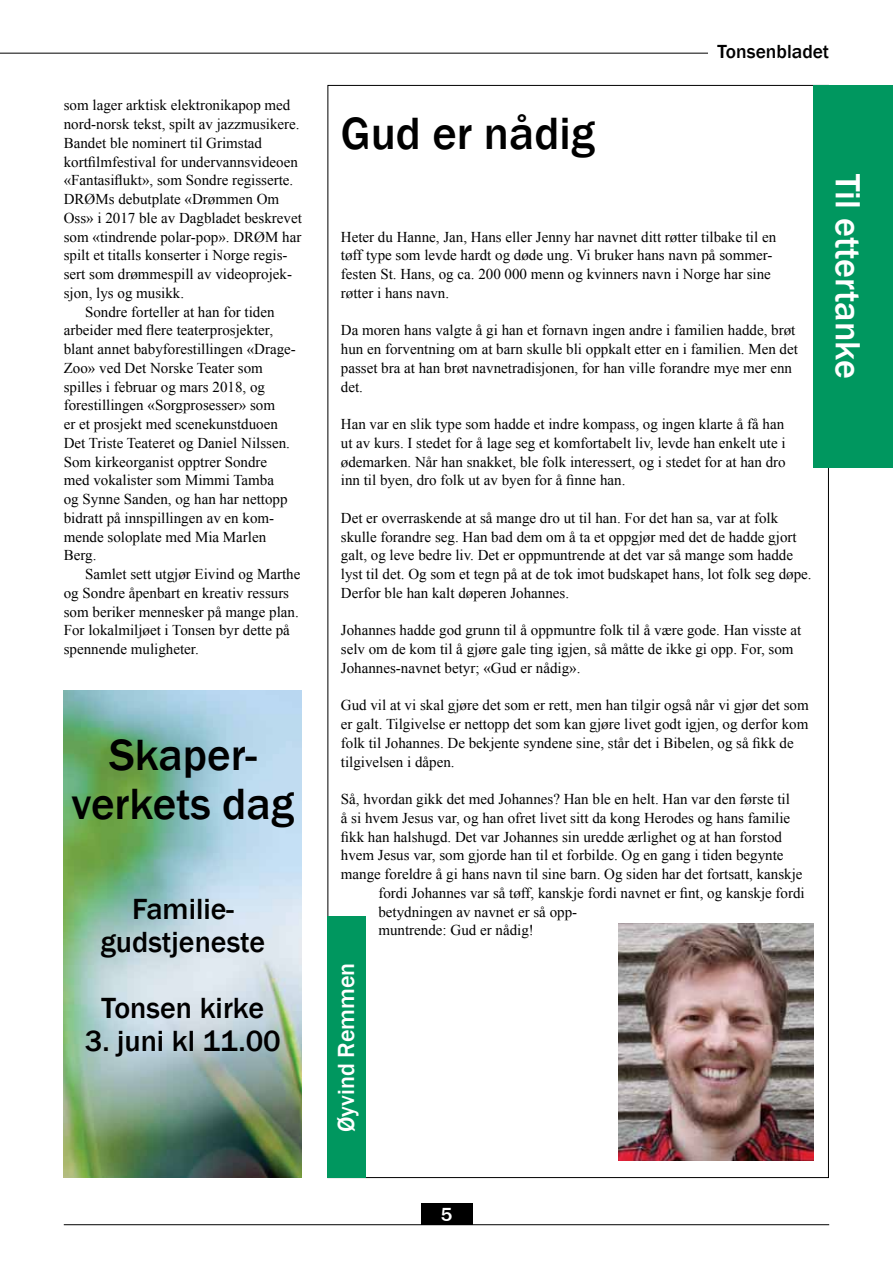
<style>
.page{position:relative;width:893px;height:1263px;background:#fff}
.page>*{position:absolute;margin:0;border:0;box-sizing:border-box;transform-origin:0 0}
.t1{font:500 46.5px "Franklin Gothic";color:#000}
.t2{font:500 45px/49.5px "Franklin Gothic";color:#000;text-align:center}
.t3{font:500 36px "Franklin Gothic";color:#fff}
.t4{font:500 30px/33px "Franklin Gothic";color:#000;text-align:center}
.t5{font:500 24px "Franklin Gothic";color:#fff}
.t6{font:500 19.5px "Franklin Gothic";color:#000}
.t7{font:500 19.5px "Franklin Gothic";color:#fff}
.t8{font:15px/18.8px "Times New Roman";color:#000}
</style>
<div class="page">
<div style="left:813px;top:85px;width:80px;height:383px;background:#00975f"></div>
<div style="left:327px;top:916px;width:39px;height:262px;background:#00975f"></div>
<img style="left:64px;top:690px;width:238px;height:488px">
<img style="left:619px;top:923px;width:194px;height:237px">
<hr style="left:0;top:53px;width:708px;height:1px;background:#000">
<hr style="left:64px;top:1224px;width:765px;height:1px;background:#000">
<div style="left:421px;top:1203px;width:51px;height:22px;background:#000"></div>
<p class="t8" style="left:64px;top:96px;width:228px">som lager arktisk elektronikapop med</p>
<p class="t8" style="left:64px;top:114px;width:237px">nord-norsk tekst, spilt av jazzmusikere.</p>
<p class="t8" style="left:64px;top:133px;width:200px">Bandet ble nominert til Grimstad</p>
<p class="t8" style="left:64px;top:152px;width:236px">kortfilmfestival for undervannsvideoen</p>
<p class="t8" style="left:64px;top:171px;width:231px">«Fantasiflukt», som Sondre regisserte.</p>
<p class="t8" style="left:64px;top:189px;width:217px">DRØMs debutplate «Drømmen Om</p>
<p class="t8" style="left:64px;top:208px;width:240px">Oss» i 2017 ble av Dagbladet beskrevet</p>
<p class="t8" style="left:64px;top:227px;width:239px">som «tindrende polar-pop». DRØM har</p>
<p class="t8" style="left:64px;top:246px;width:225px">spilt et titalls konserter i Norge regis-</p>
<p class="t8" style="left:64px;top:264px;width:230px">sert som drømmespill av videoprojek-</p>
<p class="t8" style="left:64px;top:283px;width:122px">sjon, lys og musikk.</p>
<p class="t8" style="left:85px;top:302px;width:191px">Sondre forteller at han for tiden</p>
<p class="t8" style="left:64px;top:321px;width:211px">arbeider med flere teaterprosjekter,</p>
<p class="t8" style="left:64px;top:339px;width:234px">blant annet babyforestillingen «Drage-</p>
<p class="t8" style="left:64px;top:358px;width:201px">Zoo» ved Det Norske Teater som</p>
<p class="t8" style="left:64px;top:377px;width:203px">spilles i februar og mars 2018, og</p>
<p class="t8" style="left:64px;top:396px;width:213px">forestillingen «Sorgprosesser» som</p>
<p class="t8" style="left:64px;top:414px;width:216px">er et prosjekt med scenekunstduoen</p>
<p class="t8" style="left:64px;top:433px;width:228px">Det Triste Teateret og Daniel Nilssen.</p>
<p class="t8" style="left:64px;top:452px;width:205px">Som kirkeorganist opptrer Sondre</p>
<p class="t8" style="left:64px;top:471px;width:212px">med vokalister som Mimmi Tamba</p>
<p class="t8" style="left:64px;top:489px;width:225px">og Synne Sanden, og han har nettopp</p>
<p class="t8" style="left:64px;top:508px;width:212px">bidratt på innspillingen av en kom-</p>
<p class="t8" style="left:64px;top:527px;width:204px">mende soloplate med Mia Marlen</p>
<p class="t8" style="left:64px;top:546px;width:34px">Berg.</p>
<p class="t8" style="left:85px;top:564px;width:217px">Samlet sett utgjør Eivind og Marthe</p>
<p class="t8" style="left:64px;top:583px;width:227px">og Sondre åpenbart en kreativ ressurs</p>
<p class="t8" style="left:64px;top:602px;width:236px">som beriker mennesker på mange plan.</p>
<p class="t8" style="left:64px;top:621px;width:228px">For lokalmiljøet i Tonsen byr dette på</p>
<p class="t8" style="left:64px;top:639px;width:136px">spennende muligheter.</p>
<h2 class="t2" style="left:71px;top:731px;width:224px">Skaper&shy;verkets dag</h2>
<h3 class="t4" style="left:100px;top:893px;width:166px">Familie&shy;gudstjeneste</h3>
<h3 class="t4" style="left:102px;top:992px;width:164px">Tonsen kirke</h3>
<h3 class="t4" style="left:85px;top:1025px;width:197px">3. juni kl 11.00</h3>
<h1 class="t1" style="left:341px;top:105px;width:255px">Gud er nådig</h1>
<h3 class="t6" style="left:718px;top:40px;width:113px">Tonsenbladet</h3>
<p class="t8" style="left:341px;top:227px;width:437px">Heter du Hanne, Jan, Hans eller Jenny har navnet ditt røtter tilbake til en tøff type som levde hardt og døde ung. Vi bruker hans navn på sommer&shy;festen St. Hans, og ca. 200 000 menn og kvinners navn i Norge har sine røtter i hans navn.</p>
<p class="t8" style="left:341px;top:321px;width:459px">Da moren hans valgte å gi han et fornavn ingen andre i familien hadde, brøt hun en forventning om at barn skulle bli oppkalt etter en i familien. Men det passet bra at han brøt navnetradisjonen, for han ville forandre mye mer enn det.</p>
<p class="t8" style="left:341px;top:414px;width:446px;text-align:justify">Han var en slik type som hadde et indre kompass, og ingen klarte å få han ut av kurs. I stedet for å lage seg et komfortabelt liv, levde han enkelt ute i ødemarken. Når han snakket, ble folk interessert, og i stedet for at han dro inn til byen, dro folk ut av byen for å finne han.</p>
<p class="t8" style="left:341px;top:508px;width:472px">Det er overraskende at så mange dro ut til han. For det han sa, var at folk skulle forandre seg. Han bad dem om å ta et oppgjør med det de hadde gjort galt, og leve bedre liv. Det er oppmuntrende at det var så mange som hadde lyst til det. Og som et tegn på at de tok imot budskapet hans, lot folk seg døpe.<br>Derfor ble han kalt døperen Johannes.</p>
<p class="t8" style="left:341px;top:621px;width:462px">Johannes hadde god grunn til å oppmuntre folk til å være gode. Han visste at selv om de kom til å gjøre gale ting igjen, så måtte de ikke gi opp. For, som<br>Johannes-navnet betyr; «Gud er nådig».</p>
<p class="t8" style="left:341px;top:696px;width:469px">Gud vil at vi skal gjøre det som er rett, men han tilgir også når vi gjør det som er galt. Tilgivelse er nettopp det som kan gjøre livet godt igjen, og derfor kom folk til Johannes. De bekjente syndene sine, står det i Bibelen, og så fikk de tilgivelsen i dåpen.</p>
<p class="t8" style="left:341px;top:789px;width:451px">Så, hvordan gikk det med Johannes? Han ble en helt. Han var den første til</p>
<p class="t8" style="left:341px;top:808px;width:451px">å si hvem Jesus var, og han ofret livet sitt da kong Herodes og hans familie</p>
<p class="t8" style="left:341px;top:827px;width:443px">fikk han halshugd. Det var Johannes sin uredde ærlighet og at han forstod</p>
<p class="t8" style="left:341px;top:846px;width:444px">hvem Jesus var, som gjorde han til et forbilde. Og en gang i tiden begynte</p>
<p class="t8" style="left:341px;top:864px;width:463px">mange foreldre å gi hans navn til sine barn. Og siden har det fortsatt, kanskje</p>
<p class="t8" style="left:378px;top:883px;width:428px">fordi Johannes var så tøff, kanskje fordi navnet er fint, og kanskje fordi</p>
<p class="t8" style="left:378px;top:902px;width:200px">betydningen av navnet er så opp-</p>
<p class="t8" style="left:378px;top:921px;width:157px">muntrende: Gud er nådig!</p>
<h3 class="t5" style="left:331px;top:1132px;width:171px;rotate:-90deg">Øyvind Remmen</h3>
<h3 class="t3" style="left:870px;top:174px;width:206px;rotate:90deg">Til ettertanke</h3>
<h3 class="t7" style="left:441px;top:1202px;width:13px">5</h3>
</div>
